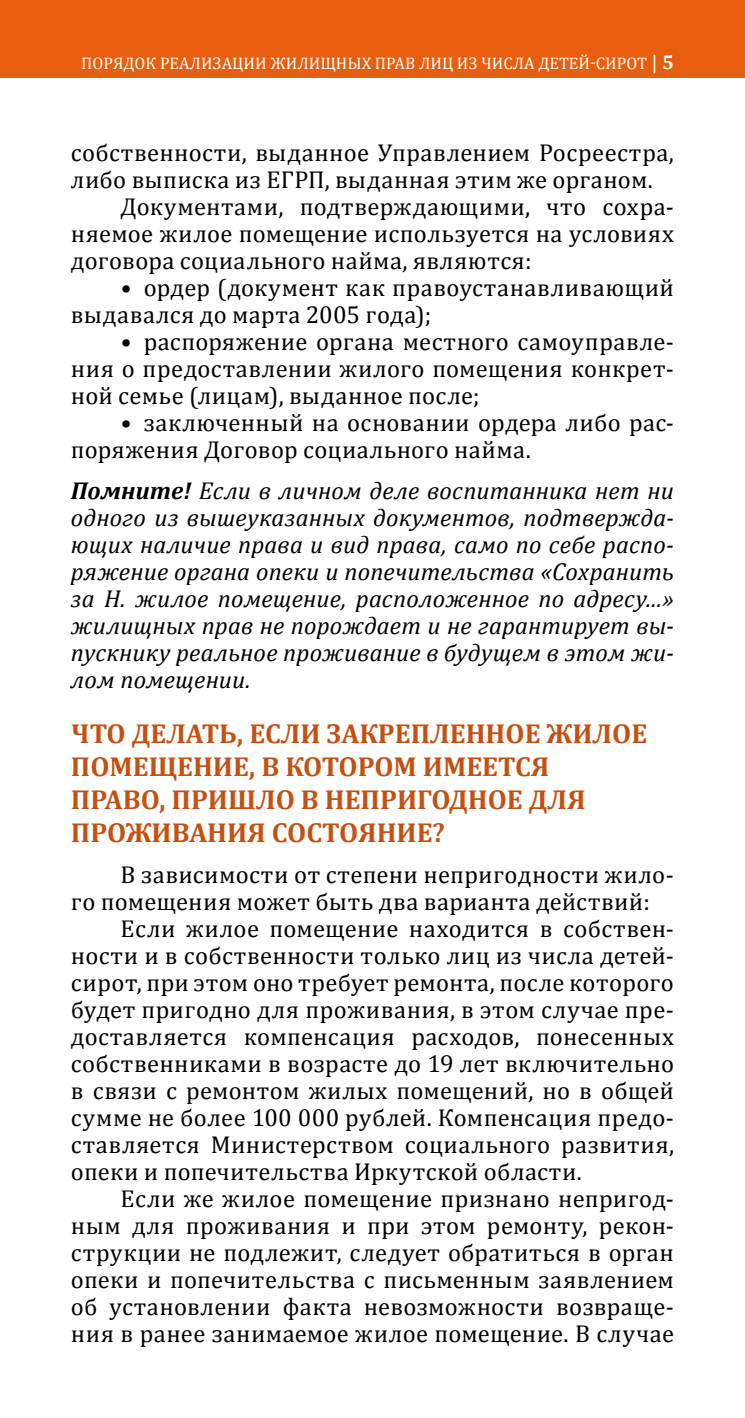
<style>
.page{position:relative;width:745px;height:1418px;background:#fff}
.page>*{position:absolute;margin:0;border:0;box-sizing:border-box;transform-origin:0 0}
.t1{font:700 27.5px/33px "Cambria";color:#c65011}
.t2{font:24.5px/27px "Cambria";letter-spacing:.015em;color:#000}
.t3{font:italic 24.5px/27px "Cambria";letter-spacing:.005em;color:#000;text-align:justify}
.t4{font:16.75px "Cambria";color:#fff}
.s1{font-size:20px}
.s2{font-weight:700;font-size:20px}
.s3{font-weight:700;font-style:italic}
.s4{font-weight:700}
</style>
<div class="page">
<div style="left:0;top:0;width:744px;height:78px;background:#e95d0f"></div>
<p class="t4" style="left:81px;top:53px;width:594px">ПОРЯДОК РЕАЛИЗАЦИИ ЖИЛИЩНЫХ ПРАВ ЛИЦ ИЗ ЧИСЛА ДЕТЕЙ-СИРОТ <span class="s1">|</span> <span class="s2">5</span></p>
<p class="t2" style="left:71px;top:139px;width:604px">собственности, выданное Управлением Росреестра,</p>
<p class="t2" style="left:71px;top:166px;width:583px">либо выписка из ЕГРП, выданная этим же органом.</p>
<p class="t2" style="left:120px;top:193px;width:554px">Документами, подтверждающими, что сохра-</p>
<p class="t2" style="left:71px;top:220px;width:604px">няемое жилое помещение используется на условиях</p>
<p class="t2" style="left:71px;top:247px;width:461px">договора социального найма, являются:</p>
<p class="t2" style="left:71px;top:274px;width:604px;text-indent:50px"><span class="s3">•</span> ордер (документ как правоустанавливающий выдавался до марта 2005 года);</p>
<p class="t2" style="left:71px;top:328px;width:604px;text-align:justify;text-indent:50px"><span class="s3">•</span> распоряжение органа местного самоуправле&shy;ния о предоставлении жилого помещения конкрет&shy;ной семье (лицам), выданное после;</p>
<p class="t2" style="left:71px;top:409px;width:604px;text-indent:50px"><span class="s3">•</span> заключенный на основании ордера либо рас&shy;поряжения Договор социального найма.</p>
<p class="t3" style="left:71px;top:476px;width:604px"><span class="s4">Помните!</span> Если в личном деле воспитанника нет ни одного из вышеуказанных документов, подтвержда&shy;ющих наличие права и вид права, само по себе распо&shy;ряжение органа опеки и попечительства «Сохранить за Н. жилое помещение, расположенное по адресу...» жилищных прав не порождает и не гарантирует вы&shy;пускнику реальное проживание в будущем в этом жи&shy;лом помещении.</p>
<p class="t1" style="left:71px;top:715px;width:577px">ЧТО ДЕЛАТЬ, ЕСЛИ ЗАКРЕПЛЕННОЕ ЖИЛОЕ<br>ПОМЕЩЕНИЕ, В КОТОРОМ ИМЕЕТСЯ<br>ПРАВО, ПРИШЛО В НЕПРИГОДНОЕ ДЛЯ<br>ПРОЖИВАНИЯ СОСТОЯНИЕ?</p>
<p class="t2" style="left:120px;top:860px;width:554px">В зависимости от степени непригодности жило-</p>
<p class="t2" style="left:71px;top:887px;width:580px">го помещения может быть два варианта действий:</p>
<p class="t2" style="left:120px;top:914px;width:554px">Если жилое помещение находится в собствен-</p>
<p class="t2" style="left:71px;top:941px;width:604px">ности и в собственности только лиц из числа детей-</p>
<p class="t2" style="left:71px;top:968px;width:604px">сирот, при этом оно требует ремонта, после которого</p>
<p class="t2" style="left:71px;top:995px;width:604px">будет пригодно для проживания, в этом случае пре-</p>
<p class="t2" style="left:71px;top:1022px;width:604px">доставляется компенсация расходов, понесенных</p>
<p class="t2" style="left:71px;top:1049px;width:604px">собственниками в возрасте до 19 лет включительно</p>
<p class="t2" style="left:71px;top:1076px;width:604px">в связи с ремонтом жилых помещений, но в общей</p>
<p class="t2" style="left:71px;top:1103px;width:604px">сумме не более 100 000 рублей. Компенсация предо-</p>
<p class="t2" style="left:71px;top:1130px;width:604px">ставляется Министерством социального развития,</p>
<p class="t2" style="left:71px;top:1157px;width:512px">опеки и попечительства Иркутской области.</p>
<p class="t2" style="left:120px;top:1184px;width:554px">Если же жилое помещение признано непригод-</p>
<p class="t2" style="left:71px;top:1211px;width:604px">ным для проживания и при этом ремонту, рекон-</p>
<p class="t2" style="left:71px;top:1238px;width:604px">струкции не подлежит, следует обратиться в орган</p>
<p class="t2" style="left:71px;top:1265px;width:604px">опеки и попечительства с письменным заявлением</p>
<p class="t2" style="left:71px;top:1292px;width:604px">об установлении факта невозможности возвраще-</p>
<p class="t2" style="left:71px;top:1319px;width:604px">ния в ранее занимаемое жилое помещение. В случае</p>
</div>
